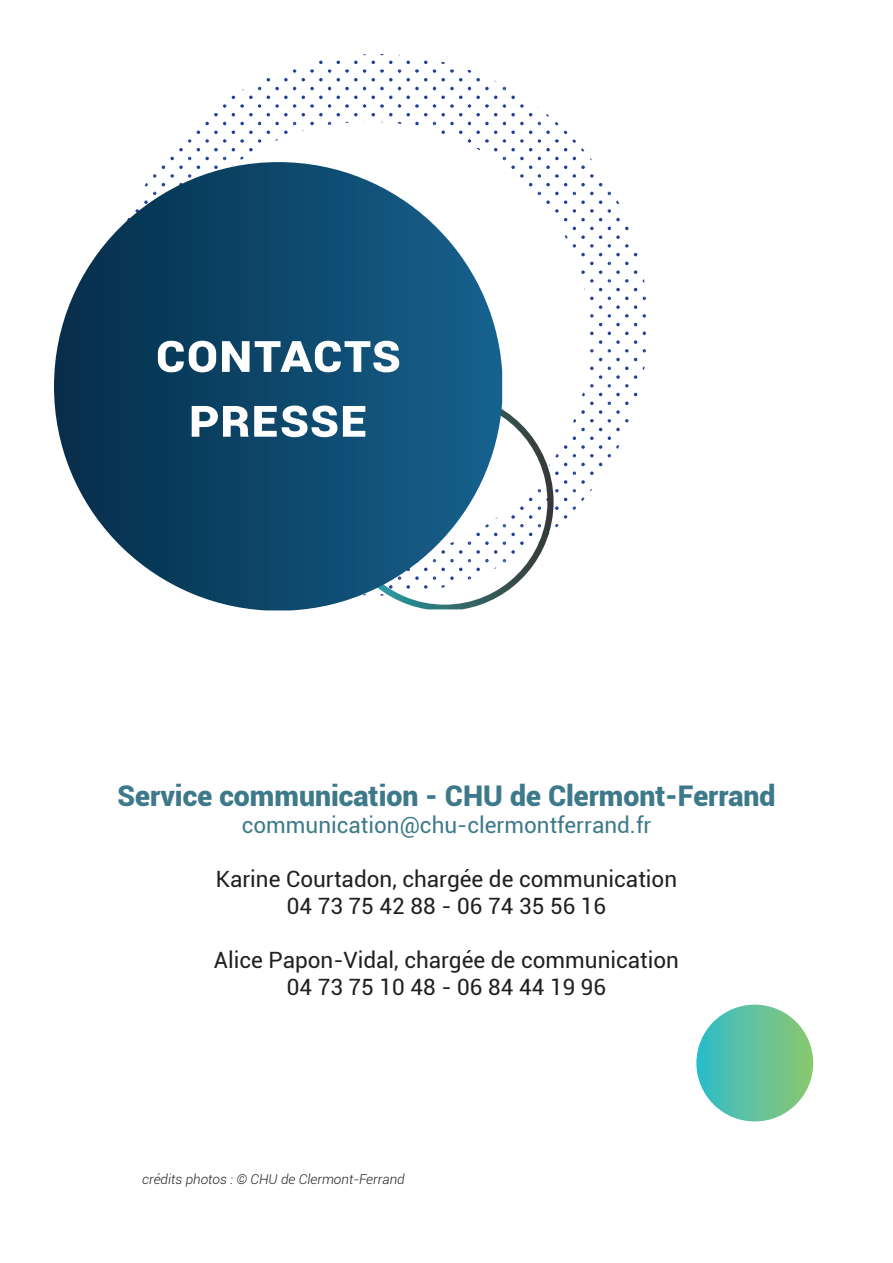
<style>
.page{position:relative;width:893px;height:1263px;background:#fff}
.page>*{position:absolute;margin:0;border:0;box-sizing:border-box;transform-origin:0 0}
.t1{font:700 54px/64.8px "Roboto";color:#fff;text-align:center}
.t2{font:900 28.5px "Roboto";color:#3e798b}
.t3{font:22.5px "Roboto";color:#231f20}
.t4{font:22.5px "Roboto";color:#3e798b}
.t5{font:italic 300 13.5px "Roboto";color:#231f20}
</style>
<div class="page">
<svg style="left:555px;top:498px;width:12px;height:29px"></svg>
<svg style="left:573px;top:498px;width:12px;height:12px"></svg>
<svg style="left:555px;top:463px;width:12px;height:29px"></svg>
<svg style="left:573px;top:463px;width:29px;height:29px"></svg>
<svg style="left:555px;top:445px;width:12px;height:12px"></svg>
<svg style="left:573px;top:428px;width:29px;height:29px"></svg>
<svg style="left:608px;top:428px;width:12px;height:29px"></svg>
<svg style="left:573px;top:393px;width:29px;height:29px"></svg>
<svg style="left:608px;top:393px;width:29px;height:29px"></svg>
<svg style="left:590px;top:367px;width:12px;height:20px"></svg>
<svg style="left:616px;top:358px;width:4px;height:3px"></svg>
<svg style="left:608px;top:367px;width:29px;height:20px"></svg>
<svg style="left:590px;top:332px;width:12px;height:20px"></svg>
<svg style="left:616px;top:323px;width:4px;height:3px"></svg>
<svg style="left:608px;top:332px;width:29px;height:20px"></svg>
<svg style="left:590px;top:297px;width:12px;height:20px"></svg>
<svg style="left:608px;top:297px;width:29px;height:20px"></svg>
<svg style="left:581px;top:262px;width:21px;height:29px"></svg>
<svg style="left:608px;top:262px;width:29px;height:29px"></svg>
<svg style="left:573px;top:227px;width:29px;height:29px"></svg>
<svg style="left:608px;top:227px;width:29px;height:29px"></svg>
<svg style="left:144px;top:192px;width:12px;height:11px"></svg>
<svg style="left:538px;top:192px;width:29px;height:29px"></svg>
<svg style="left:573px;top:192px;width:29px;height:29px"></svg>
<svg style="left:608px;top:192px;width:12px;height:29px"></svg>
<svg style="left:144px;top:174px;width:12px;height:12px"></svg>
<svg style="left:162px;top:157px;width:29px;height:29px"></svg>
<svg style="left:197px;top:157px;width:29px;height:12px"></svg>
<svg style="left:503px;top:157px;width:29px;height:29px"></svg>
<svg style="left:538px;top:157px;width:29px;height:29px"></svg>
<svg style="left:573px;top:157px;width:29px;height:29px"></svg>
<svg style="left:179px;top:139px;width:12px;height:12px"></svg>
<svg style="left:197px;top:122px;width:29px;height:29px"></svg>
<svg style="left:232px;top:122px;width:29px;height:29px"></svg>
<svg style="left:267px;top:122px;width:29px;height:19px"></svg>
<svg style="left:302px;top:122px;width:29px;height:10px"></svg>
<svg style="left:398px;top:122px;width:21px;height:4px"></svg>
<svg style="left:433px;top:122px;width:29px;height:12px"></svg>
<svg style="left:468px;top:122px;width:29px;height:29px"></svg>
<svg style="left:503px;top:122px;width:29px;height:29px"></svg>
<svg style="left:538px;top:122px;width:29px;height:29px"></svg>
<svg style="left:573px;top:139px;width:12px;height:12px"></svg>
<svg style="left:214px;top:104px;width:12px;height:12px"></svg>
<svg style="left:275px;top:87px;width:4px;height:3px"></svg>
<svg style="left:232px;top:96px;width:29px;height:20px"></svg>
<svg style="left:242px;top:86px;width:19px;height:4px"></svg>
<svg style="left:310px;top:87px;width:4px;height:3px"></svg>
<svg style="left:267px;top:96px;width:29px;height:20px"></svg>
<svg style="left:345px;top:87px;width:4px;height:3px"></svg>
<svg style="left:380px;top:87px;width:4px;height:3px"></svg>
<svg style="left:415px;top:87px;width:4px;height:3px"></svg>
<svg style="left:302px;top:96px;width:125px;height:20px"></svg>
<svg style="left:450px;top:87px;width:4px;height:3px"></svg>
<svg style="left:433px;top:96px;width:29px;height:20px"></svg>
<svg style="left:485px;top:87px;width:4px;height:3px"></svg>
<svg style="left:468px;top:96px;width:29px;height:20px"></svg>
<svg style="left:503px;top:96px;width:29px;height:20px"></svg>
<svg style="left:267px;top:69px;width:29px;height:12px"></svg>
<svg style="left:302px;top:54px;width:125px;height:27px"></svg>
<svg style="left:433px;top:61px;width:29px;height:20px"></svg>
<svg style="left:468px;top:70px;width:27px;height:11px"></svg>
<svg style="left:363px;top:393px;width:191px;height:216px"></svg>
<div style="left:54px;top:162px;width:448px;height:448px;background:linear-gradient(to right,#0b324d,#19628e);border-radius:217px"></div>
<div style="left:696px;top:1005px;width:117px;height:116px;background:linear-gradient(to right,#31bdcb,#8ec76f);border-radius:58px"></div>
<p class="t1" style="left:155px;top:318px;width:247px">CONTACTS<br>PRESSE</p>
<p class="t2" style="left:117px;top:776px;width:660px">Service communication - CHU de Clermont-Ferrand</p>
<p class="t4" style="left:242px;top:809px;width:411px">communication@chu-clermontferrand.fr</p>
<p class="t3" style="left:216px;top:863px;width:463px">Karine Courtadon, chargée de communication</p>
<p class="t3" style="left:287px;top:890px;width:321px">04 73 75 42 88 - 06 74 35 56 16</p>
<p class="t3" style="left:214px;top:944px;width:467px">Alice Papon-Vidal, chargée de communication</p>
<p class="t3" style="left:287px;top:971px;width:321px">04 73 75 10 48 - 06 84 44 19 96</p>
<p class="t5" style="left:142px;top:1170px;width:264px">crédits photos : © CHU de Clermont-Ferrand</p>
</div>
